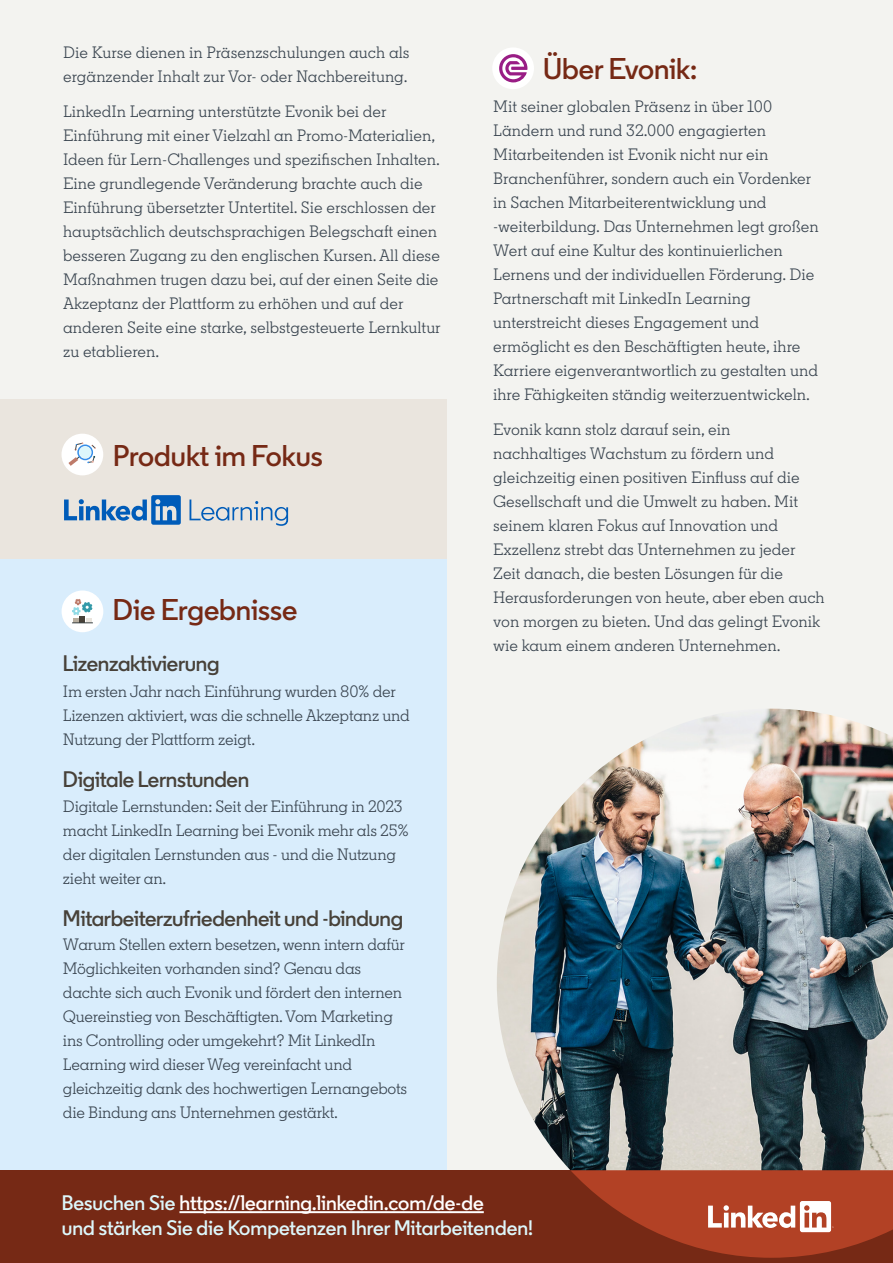
<style>
.page{position:relative;width:893px;height:1263px;background:#f3f3f0}
.page>*{position:absolute;margin:0;border:0;box-sizing:border-box;transform-origin:0 0}
.t1{font:600 30px "Community";color:#762915}
.t2{font:600 22.5px "Community";letter-spacing:-.015em;color:#474139}
.t3{font:600 21px/25.2px "Community";color:#ddf7fb}
.t4{font:16.5px/24px "Community Slab";color:#39444f}
.s1{color:#fff}
</style>
<div class="page">
<div style="left:0;top:400px;width:446px;height:858px;background:#d9edfc"></div>
<div style="left:0;top:400px;width:446px;height:159px;background:#eae5de"></div>
<div style="left:0;top:1170px;width:893px;height:93px;background:#762915"></div>
<hr style="left:179px;top:1211px;width:305px;height:2px;background:#fff">
<svg style="left:571px;top:1170px;width:322px;height:88px;fill:#b24125"></svg>
<img style="left:497px;top:709px;width:396px;height:461px">
<svg style="left:708px;top:1201px;width:126px;height:31px;background:#d29181"></svg>
<div style="left:62px;top:590px;width:41px;height:42px;background:#fff;border-radius:50%"></div>
<svg style="left:72px;top:599px;width:21px;height:25px"></svg>
<div style="left:62px;top:434px;width:41px;height:41px;background:#fff;border-radius:50%"></div>
<svg style="left:68px;top:442px;width:28px;height:24px"></svg>
<svg style="left:64px;top:495px;width:117px;height:30px"></svg>
<svg style="left:190px;top:499px;width:98px;height:27px"></svg>
<div style="left:492px;top:47px;width:42px;height:42px;background:#fff;border-radius:50%"></div>
<svg style="left:499px;top:54px;width:28px;height:28px"></svg>
<p class="t4" style="left:63px;top:40px;width:348px">Die Kurse dienen in Präsenzschulungen auch als ergänzender Inhalt zur Vor- oder Nachbereitung.</p>
<p class="t4" style="left:63px;top:99px;width:379px">LinkedIn Learning unterstützte Evonik bei der Einführung mit einer Vielzahl an Promo-Materialien, Ideen für Lern-Challenges und spezifischen Inhalten.<br>Eine grundlegende Veränderung brachte auch die Einführung übersetzter Untertitel. Sie erschlossen der hauptsächlich deutschsprachigen Belegschaft einen besseren Zugang zu den englischen Kursen. All diese Maßnahmen trugen dazu bei, auf der einen Seite die Akzeptanz der Plattform zu erhöhen und auf der anderen Seite eine starke, selbstgesteuerte Lernkultur zu etablieren.</p>
<h1 class="t1" style="left:113px;top:437px;width:211px">Produkt im Fokus</h1>
<h1 class="t1" style="left:113px;top:591px;width:186px">Die Ergebnisse</h1>
<h2 class="t2" style="left:63px;top:650px;width:158px">Lizenzaktivierung</h2>
<p class="t4" style="left:63px;top:679px;width:348px">Im ersten Jahr nach Einführung wurden 80% der<br>Lizenzen aktiviert, was die schnelle Akzeptanz und<br>Nutzung der Plattform zeigt.</p>
<h2 class="t2" style="left:63px;top:765px;width:188px">Digitale Lernstunden</h2>
<p class="t4" style="left:63px;top:795px;width:347px">Digitale Lernstunden: Seit der Einführung in 2023 macht LinkedIn Learning bei Evonik mehr als 25% der digitalen Lernstunden aus - und die Nutzung zieht weiter an.</p>
<h2 class="t2" style="left:63px;top:905px;width:342px">Mitarbeiterzufriedenheit und -bindung</h2>
<p class="t4" style="left:63px;top:933px;width:346px">Warum Stellen extern besetzen, wenn intern dafür Möglichkeiten vorhanden sind? Genau das dachte sich auch Evonik und fördert den internen Quereinstieg von Beschäftigten. Vom Marketing ins Controlling oder umgekehrt? Mit LinkedIn Learning wird dieser Weg vereinfacht und gleichzeitig dank des hochwertigen Lernangebots die Bindung ans Unternehmen gestärkt.</p>
<h1 class="t1" style="left:543px;top:50px;width:156px">Über Evonik:</h1>
<p class="t4" style="left:493px;top:94px;width:327px">Mit seiner globalen Präsenz in über 100<br>Ländern und rund 32.000 engagierten Mitarbeitenden ist Evonik nicht nur ein Branchenführer, sondern auch ein Vordenker in Sachen Mitarbeiterentwicklung und -weiterbildung. Das Unternehmen legt großen Wert auf eine Kultur des kontinuierlichen Lernens und der individuellen Förderung. Die Partnerschaft mit LinkedIn Learning unterstreicht dieses Engagement und ermöglicht es den Beschäftigten heute, ihre Karriere eigenverantwortlich zu gestalten und ihre Fähigkeiten ständig weiterzuentwickeln.</p>
<p class="t4" style="left:493px;top:417px;width:333px">Evonik kann stolz darauf sein, ein nachhaltiges Wachstum zu fördern und gleichzeitig einen positiven Einfluss auf die Gesellschaft und die Umwelt zu haben. Mit seinem klaren Fokus auf Innovation und Exzellenz strebt das Unternehmen zu jeder Zeit danach, die besten Lösungen für die Herausforderungen von heute, aber eben auch von morgen zu bieten. Und das gelingt Evonik wie kaum einem anderen Unternehmen.</p>
<p class="t3" style="left:62px;top:1190px;width:473px">Besuchen Sie <span class="s1">https://learning.linkedin.com/de-de<br></span>und stärken Sie die Kompetenzen Ihrer Mitarbeitenden!</p>
</div>
